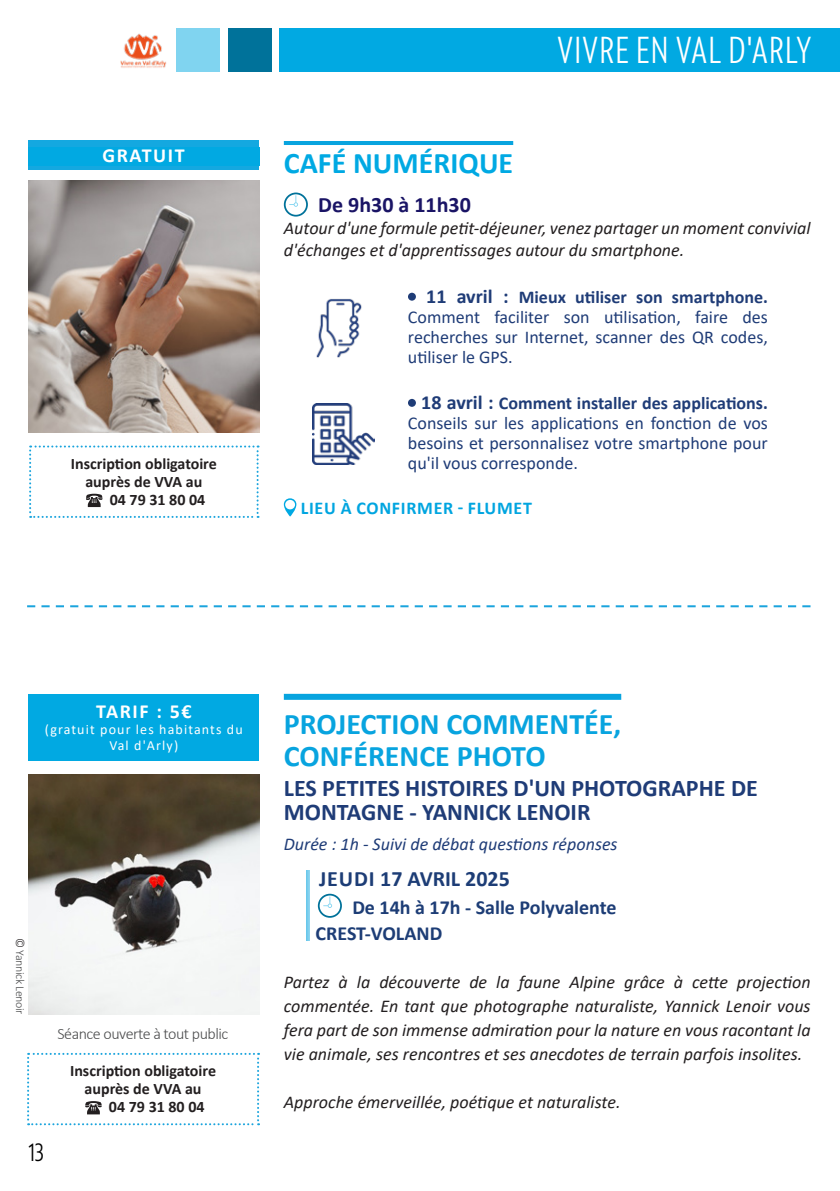
<style>
.page{position:relative;width:840px;height:1191px;background:#fff}
.page>*{position:absolute;margin:0;border:0;box-sizing:border-box;transform-origin:0 0}
.t1{font:300 36px "Kranto Cond";letter-spacing:.02em;color:#fff}
.Titre_principal{font:700 30px "Calibri";color:#08a4df}
.Titre_principal-2{font:700 30px "Calibri";color:#00a9e3}
.Titre_principal-3{font:700 24px/24px "Calibri";color:#1f3c77}
.t2{font:300 24px "Kranto Cond";color:#000}
.titre_secondaire{font:700 22px "Calibri";color:#1d3d76}
.t3{font:700 22px "Calibri";color:#1a1465}
.titre_secondaire-2{font:700 20px "Calibri";color:#1d3d76}
.t4{font:700 20px "Calibri";letter-spacing:.08em;color:#fff}
.titre_secondaire-3{font:italic 18px/24px "Calibri";color:#231f20;text-align:justify}
.Titre_principal-4{font:18px/20px "Calibri";color:#1f3c77;text-align:justify}
.Titre_principal-5{font:italic 18px "Calibri";color:#1f3c77}
.t5{font:700 18px "Calibri";letter-spacing:.04em;color:#00a5e0}
.Inscription{font:700 16px "Calibri";color:#231f20}
.t6{font:300 16px "Calibri";letter-spacing:-.03em;color:#4b4c4d}
.t7{font:14px "Calibri";letter-spacing:.08em;color:#fff}
.t8{font:300 12px "Calibri";letter-spacing:-.03em;color:#4b4c4d}
.s1{font-weight:700;font-size:20px}
.s2{font-weight:700}
.s3{color:#231f20}
</style>
<div class="page">
<div style="left:280px;top:28px;width:559px;height:44px;background:#01a9e2"></div>
<div style="left:176px;top:28px;width:44px;height:44px;background:#80d4f0"></div>
<div style="left:228px;top:28px;width:44px;height:44px;background:#00729a"></div>
<img style="left:120px;top:33px;width:46px;height:35px">
<div style="left:29px;top:694px;width:230px;height:67px;background:#01a9e2"></div>
<div style="left:284px;top:694px;width:337px;height:6px;background:#08a4df"></div>
<hr style="left:306px;top:870px;width:3px;height:71px;background:#08a4df">
<svg style="left:318px;top:893px;width:24px;height:24px"></svg>
<img style="left:29px;top:774px;width:230px;height:241px">
<hr style="left:284px;top:141px;width:229px;height:4px;background:#08a4df">
<div style="left:28px;top:140px;width:230px;height:30px;background:#14a8e0"></div>
<div style="left:28px;top:147px;width:231px;height:18px;background:#01a9e2"></div>
<svg style="left:284px;top:498px;width:12px;height:18px"></svg>
<div style="left:285px;top:500px;width:10px;height:9px;background:#fff;border-radius:50%"></div>
<svg style="left:284px;top:192px;width:24px;height:25px"></svg>
<div style="left:408px;top:293px;width:7px;height:8px;background:#1f3c77;border-radius:50%"></div>
<img style="left:316px;top:298px;width:46px;height:60px">
<div style="left:408px;top:399px;width:7px;height:8px;background:#1f3c77;border-radius:50%"></div>
<img style="left:313px;top:403px;width:61px;height:62px">
<svg style="left:29px;top:445px;width:229px;height:73px"></svg>
<svg style="left:27px;top:1053px;width:232px;height:72px"></svg>
<img style="left:29px;top:180px;width:230px;height:252px">
<svg style="left:27px;top:605px;width:783px;height:2px"></svg>
<p class="t4" style="left:102px;top:141px;width:84px">GRATUIT</p>
<p class="Titre_principal-2" style="left:284px;top:142px;width:231px">CAFÉ NUMÉRIQUE</p>
<p class="t1" style="left:557px;top:28px;width:256px">VIVRE EN VAL D'ARLY</p>
<p class="t3" style="left:318px;top:189px;width:154px">De 9h30 à 11h30</p>
<p class="titre_secondaire-3" style="left:284px;top:217px;width:528px;line-height:22px">Autour d'une formule petit-déjeuner, venez partager un moment convivial d'échanges et d'apprentissages autour du smartphone.</p>
<p class="Titre_principal-4" style="left:408px;top:286px;width:361px;text-indent:18px"><span class="s1">11 avril :</span> <span class="s2">Mieux utiliser son smartphone.<br></span>Comment faciliter son utilisation, faire des recherches sur Internet, scanner des QR codes, utiliser le GPS.</p>
<p class="Titre_principal-4" style="left:408px;top:392px;width:361px;text-indent:13px"><span class="s1">18 avril :</span> <span class="s2">Comment installer des applications.<br></span>Conseils sur les applications en fonction de vos besoins et personnalisez votre smartphone pour</p>
<p class="Inscription" style="left:71px;top:452px;width:147px">Inscription obligatoire</p>
<p class="Titre_principal-4" style="left:408px;top:452px;width:171px">qu'il vous corresponde.</p>
<p class="Inscription" style="left:85px;top:470px;width:118px">auprès de VVA au</p>
<p class="Inscription" style="left:110px;top:488px;width:97px">04 79 31 80 04</p>
<p class="t5" style="left:300px;top:495px;width:232px">LIEU À CONFIRMER - FLUMET</p>
<p class="t4" style="left:96px;top:696px;width:97px">TARIF : 5€</p>
<p class="t7" style="left:45px;top:719px;width:199px">(gratuit pour les habitants du</p>
<p class="t7" style="left:109px;top:735px;width:70px">Val d'Arly)</p>
<p class="t8" style="left:28px;top:937px;width:78px;rotate:90deg"><span class="s3">©</span> Yannick Lenoir</p>
<p class="t6" style="left:57px;top:1023px;width:172px">Séance ouverte à tout public</p>
<p class="Inscription" style="left:70px;top:1059px;width:147px">Inscription obligatoire</p>
<p class="Inscription" style="left:85px;top:1077px;width:118px">auprès de VVA au</p>
<p class="Inscription" style="left:109px;top:1095px;width:97px">04 79 31 80 04</p>
<p class="Titre_principal" style="left:284px;top:702px;width:339px">PROJECTION COMMENTÉE,</p>
<p class="Titre_principal" style="left:284px;top:734px;width:263px">CONFÉRENCE PHOTO</p>
<p class="Titre_principal-3" style="left:284px;top:775px;width:475px">LES PETITES HISTOIRES D'UN PHOTOGRAPHE DE<br>MONTAGNE - YANNICK LENOIR</p>
<p class="Titre_principal-5" style="left:284px;top:831px;width:335px">Durée : 1h - Suivi de débat questions réponses</p>
<p class="titre_secondaire" style="left:319px;top:862px;width:192px">JEUDI 17 AVRIL 2025</p>
<p class="titre_secondaire-2" style="left:352px;top:892px;width:265px">De 14h à 17h - Salle Polyvalente</p>
<p class="titre_secondaire-2" style="left:315px;top:918px;width:128px">CREST-VOLAND</p>
<p class="titre_secondaire-3" style="left:284px;top:968px;width:528px">Partez à la découverte de la faune Alpine grâce à cette projection commentée. En tant que photographe naturaliste, Yannick Lenoir vous fera part de son immense admiration pour la nature en vous racontant la vie animale, ses rencontres et ses anecdotes de terrain parfois insolites.</p>
<p class="titre_secondaire-3" style="left:284px;top:1088px;width:338px">Approche émerveillée, poétique et naturaliste.</p>
<h3 class="t2" style="left:28px;top:1137px;width:17px">13</h3>
</div>
